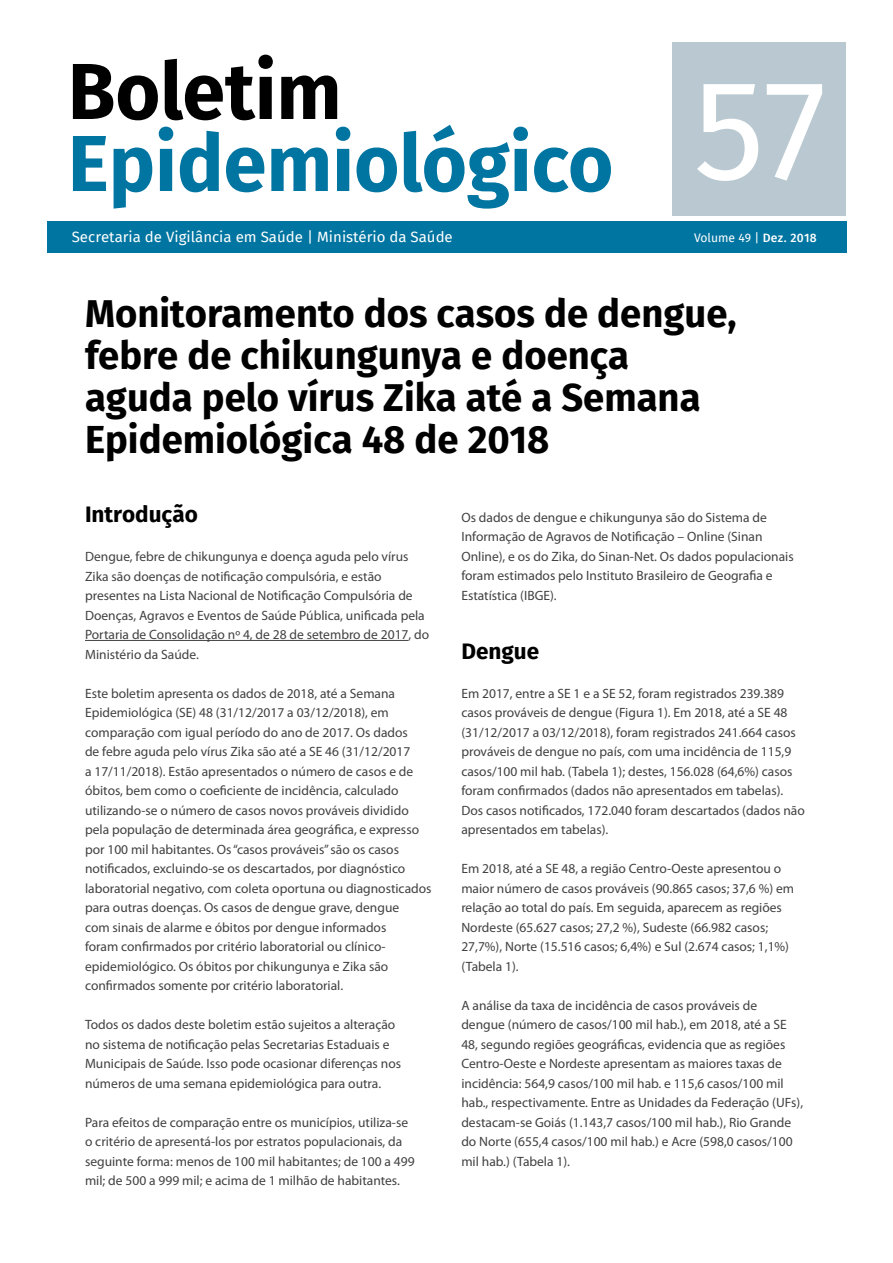
<style>
.page{position:relative;width:893px;height:1263px;background:#fff}
.page>*{position:absolute;margin:0;border:0;box-sizing:border-box;transform-origin:0 0}
.t1{font:700 79.35px/72px "Fira Sans";color:#0075a1}
.t2{font:700 39px/42px "Fira Sans";color:#000}
.t3{font:700 22.5px "Fira Sans";color:#000}
.t4{font:14.55px "Fira Sans";color:#fff}
.t5{font:13.5px/19.5px "Myriad Pro";color:#414042}
.t6{font:12.15px "Fira Sans";color:#fff}
.s1{color:#000}
.s2{font-weight:400;font-size:142.2px;color:#fff}
.s3{font-weight:500}
</style>
<div class="page">
<div style="left:47px;top:221px;width:799px;height:32px;background:#0075a1"></div>
<div style="left:672px;top:43px;width:174px;height:173px;background:#bac9d1"></div>
<hr style="left:85px;top:640px;width:323px;height:1px;background:#414042">
<h1 class="t1" style="left:68px;top:50px;width:760px"><span class="s1">Boletim<br></span>Epidemiológico <span class="s2">57</span></h1>
<p class="t4" style="left:72px;top:226px;width:383px">Secretaria de Vigilância em Saúde | Ministério da Saúde</p>
<p class="t6" style="left:694px;top:228px;width:124px">Volume 49 | <span class="s3">Dez. 2018</span></p>
<h2 class="t2" style="left:85px;top:290px;width:653px">Monitoramento dos casos de dengue, febre de chikungunya e doença aguda pelo vírus Zika até a Semana<br>Epidemiológica 48 de 2018</h2>
<h3 class="t3" style="left:85px;top:495px;width:114px">Introdução</h3>
<p class="t5" style="left:85px;top:547px;width:346px">Dengue, febre de chikungunya e doença aguda pelo vírus Zika são doenças de notificação compulsória, e estão presentes na Lista Nacional de Notificação Compulsória de Doenças, Agravos e Eventos de Saúde Pública, unificada pela Portaria de Consolidação nº 4, de 28 de setembro de 2017, do Ministério da Saúde.</p>
<p class="t5" style="left:85px;top:683px;width:348px">Este boletim apresenta os dados de 2018, até a Semana Epidemiológica (SE) 48 (31/12/2017 a 03/12/2018), em comparação com igual período do ano de 2017. Os dados<br>de febre aguda pelo vírus Zika são até a SE 46 (31/12/2017<br>a 17/11/2018). Estão apresentados o número de casos e de óbitos, bem como o coeficiente de incidência, calculado utilizando-se o número de casos novos prováveis dividido pela população de determinada área geográfica, e expresso por 100 mil habitantes. Os “casos prováveis” são os casos notificados, excluindo-se os descartados, por diagnóstico laboratorial negativo, com coleta oportuna ou diagnosticados para outras doenças. Os casos de dengue grave, dengue<br>com sinais de alarme e óbitos por dengue informados<br>foram confirmados por critério laboratorial ou clínico&shy;epidemiológico. Os óbitos por chikungunya e Zika são confirmados somente por critério laboratorial.</p>
<p class="t5" style="left:85px;top:1014px;width:318px">Todos os dados deste boletim estão sujeitos a alteração no sistema de notificação pelas Secretarias Estaduais e Municipais de Saúde. Isso pode ocasionar diferenças nos números de uma semana epidemiológica para outra.</p>
<p class="t5" style="left:85px;top:1112px;width:331px">Para efeitos de comparação entre os municípios, utiliza-se o critério de apresentá-los por estratos populacionais, da seguinte forma: menos de 100 mil habitantes; de 100 a 499 mil; de 500 a 999 mil; e acima de 1 milhão de habitantes.</p>
<p class="t5" style="left:461px;top:507px;width:334px">Os dados de dengue e chikungunya são do Sistema de Informação de Agravos de Notificação – Online (Sinan Online), e os do Zika, do Sinan-Net. Os dados populacionais foram estimados pelo Instituto Brasileiro de Geografia e Estatística (IBGE).</p>
<h3 class="t3" style="left:461px;top:632px;width:79px">Dengue</h3>
<p class="t5" style="left:461px;top:683px;width:345px">Em 2017, entre a SE 1 e a SE 52, foram registrados 239.389 casos prováveis de dengue (Figura 1). Em 2018, até a SE 48 (31/12/2017 a 03/12/2018), foram registrados 241.664 casos prováveis de dengue no país, com uma incidência de 115,9 casos/100 mil hab. (Tabela 1); destes, 156.028 (64,6%) casos foram confirmados (dados não apresentados em tabelas).<br>Dos casos notificados, 172.040 foram descartados (dados não apresentados em tabelas).</p>
<p class="t5" style="left:461px;top:858px;width:334px">Em 2018, até a SE 48, a região Centro-Oeste apresentou o maior número de casos prováveis (90.865 casos; 37,6 %) em relação ao total do país. Em seguida, aparecem as regiões Nordeste (65.627 casos; 27,2 %), Sudeste (66.982 casos; 27,7%), Norte (15.516 casos; 6,4%) e Sul (2.674 casos; 1,1%) (Tabela 1).</p>
<p class="t5" style="left:461px;top:995px;width:343px">A análise da taxa de incidência de casos prováveis de dengue (número de casos/100 mil hab.), em 2018, até a SE 48, segundo regiões geográficas, evidencia que as regiões Centro-Oeste e Nordeste apresentam as maiores taxas de incidência: 564,9 casos/100 mil hab. e 115,6 casos/100 mil hab., respectivamente. Entre as Unidades da Federação (UFs), destacam-se Goiás (1.143,7 casos/100 mil hab.), Rio Grande do Norte (655,4 casos/100 mil hab.) e Acre (598,0 casos/100 mil hab.) (Tabela 1).</p>
</div>
